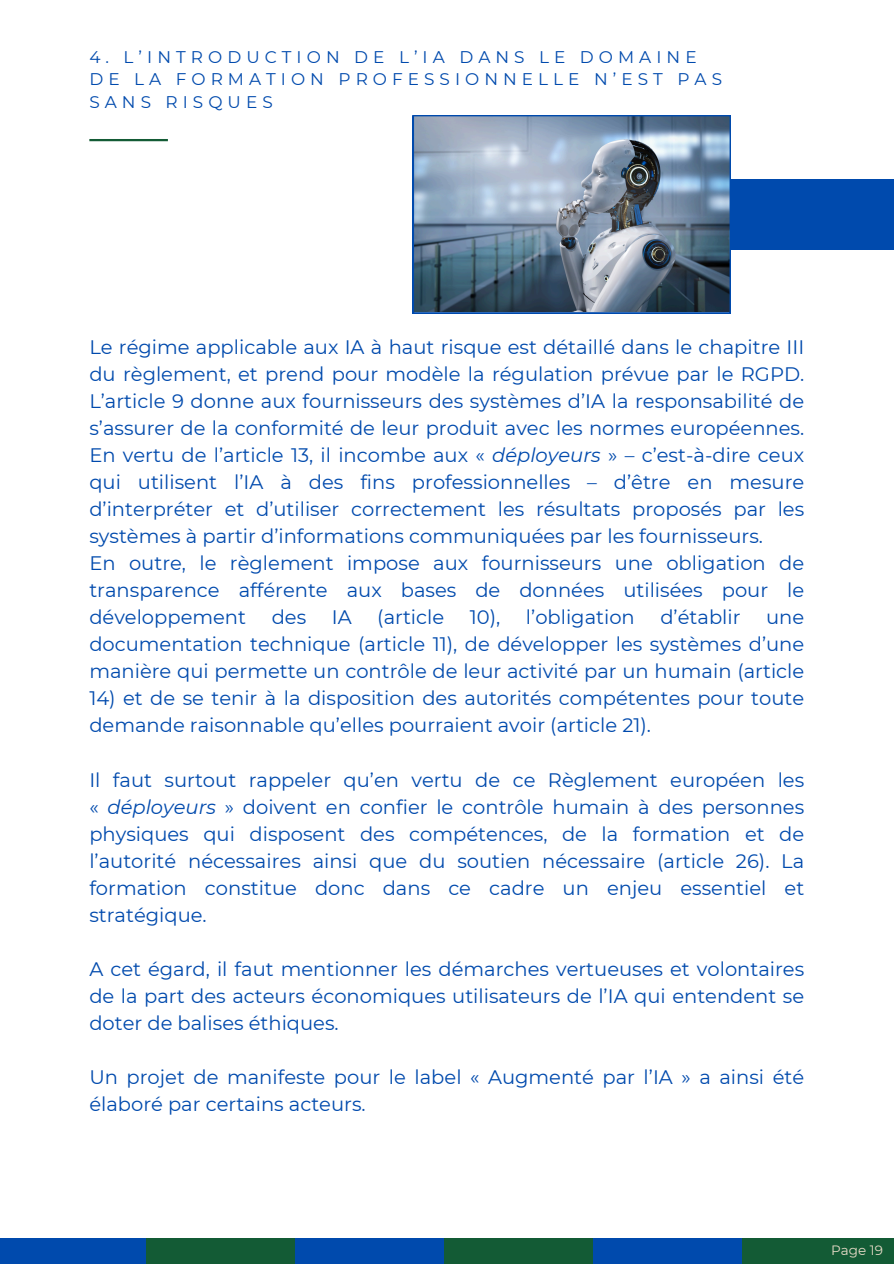
<style>
.page{position:relative;width:894px;height:1264px;background:#fff}
.page>*{position:absolute;margin:0;border:0;box-sizing:border-box;transform-origin:0 0}
.t1{font:19.5px/27px "Montserrat";color:#004aad}
.t2{font:16.8px/22.5px "Montserrat";letter-spacing:.3em;color:#004aad}
.t3{font:13.5px "Montserrat";color:#e6dac6}
.s1{font-style:italic}
</style>
<div class="page">
<hr style="left:89px;top:139px;width:79px;height:2px;background:#135b35">
<div style="left:730px;top:179px;width:163px;height:70px;background:#004aad"></div>
<div style="left:0;top:1238px;width:146px;height:25px;background:#004aad"></div>
<div style="left:146px;top:1238px;width:149px;height:25px;background:#135b35"></div>
<div style="left:295px;top:1238px;width:149px;height:25px;background:#004aad"></div>
<div style="left:592px;top:1238px;width:149px;height:25px;background:#004aad"></div>
<div style="left:444px;top:1238px;width:149px;height:25px;background:#135b35"></div>
<div style="left:741px;top:1238px;width:152px;height:25px;background:#135b35"></div>
<img style="left:413px;top:115px;width:317px;height:198px">
<h1 class="t2" style="left:89px;top:46px;width:634px">4. L’INTRODUCTION DE L’IA DANS LE DOMAINE<br>DE LA FORMATION PROFESSIONNELLE N’EST PAS<br>SANS RISQUES</h1>
<h2 class="t1" style="left:89px;top:334px;width:716px">Le régime applicable aux IA à haut risque est détaillé dans le chapitre III du règlement, et prend pour modèle la régulation prévue par le RGPD.<br>L’article 9 donne aux fournisseurs des systèmes d’IA la responsabilité de s’assurer de la conformité de leur produit avec les normes européennes.<br>En vertu de l’article 13, il incombe aux « <span class="s1">déployeurs</span> » – c’est-à-dire ceux qui utilisent l’IA à des fins professionnelles – d’être en mesure d’interpréter et d’utiliser correctement les résultats proposés par les systèmes à partir d’informations communiquées par les fournisseurs.<br>En outre, le règlement impose aux fournisseurs une obligation de transparence afférente aux bases de données utilisées pour le développement</h2>
<h2 class="t1" style="left:271px;top:604px;width:36px">des</h2>
<h2 class="t1" style="left:332px;top:604px;width:21px">IA</h2>
<h2 class="t1" style="left:377px;top:604px;width:68px">(article</h2>
<h2 class="t1" style="left:469px;top:604px;width:32px">10),</h2>
<h2 class="t1" style="left:526px;top:604px;width:110px">l’obligation</h2>
<h2 class="t1" style="left:660px;top:604px;width:82px">d’établir</h2>
<h2 class="t1" style="left:89px;top:604px;width:716px;text-align:justify;text-indent:676px">une documentation technique (article 11), de développer les systèmes d’une manière qui permette un contrôle de leur activité par un humain (article</h2>
<h2 class="t1" style="left:89px;top:685px;width:716px">14) et de se tenir à la disposition des autorités compétentes pour toute demande raisonnable qu’elles pourraient avoir (article 21).</h2>
<p class="t1" style="left:89px;top:766px;width:716px;text-align:justify">Il faut surtout rappeler qu’en vertu de ce Règlement européen les « <span class="s1">déployeurs</span> » doivent en confier le contrôle humain à des personnes physiques qui disposent des compétences, de la formation et de l’autorité nécessaires ainsi que du soutien nécessaire (article 26). La formation constitue donc dans ce cadre un enjeu essentiel et stratégique.</p>
<p class="t1" style="left:89px;top:955px;width:716px;text-align:justify">A cet égard, il faut mentionner les démarches vertueuses et volontaires de la part des acteurs économiques utilisateurs de l’IA qui entendent se doter de balises éthiques.</p>
<h1 class="t1" style="left:89px;top:1063px;width:716px">Un projet de manifeste pour le label « Augmenté par l’IA » a ainsi été élaboré par certains acteurs.</h1>
<p class="t3" style="left:831px;top:1241px;width:53px">Page 19</p>
</div>
